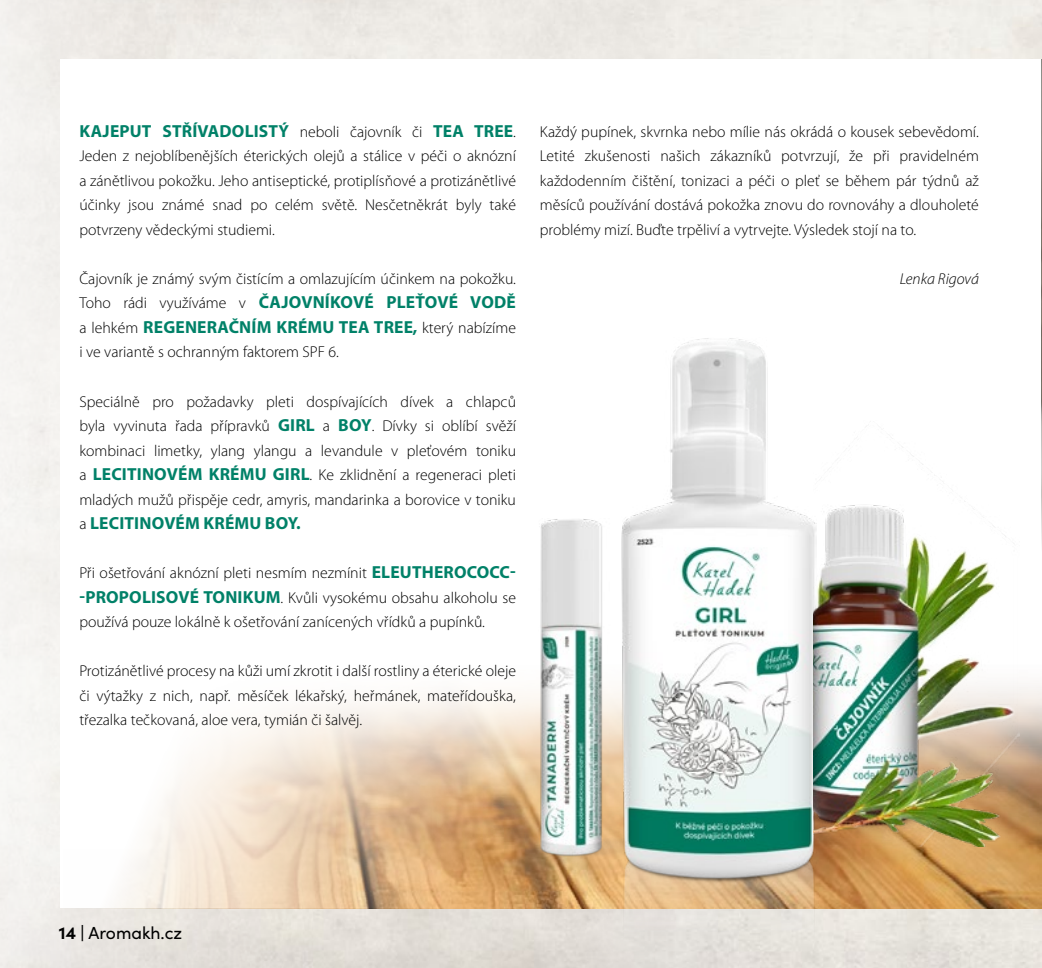
<style>
.page{position:relative;width:1042px;height:968px;background:#fff}
.page>*{position:absolute;margin:0;border:0;box-sizing:border-box;transform-origin:0 0}
.t1{font:700 17.5px/24.5px "Myriad Pro";letter-spacing:.01em;color:#008168}
.t2{font:17.5px "Sofia Pro";color:#000}
.t3{font:300 15.75px/24.5px "Myriad Pro";color:#000;text-align:justify}
.t4{font:italic 300 15.75px "Myriad Pro";color:#000}
.s1{font-weight:300;font-size:15.75px;color:#000}
.s2{font-weight:700;font-size:17.5px;color:#008168}
.s3{font-weight:700}
</style>
<div class="page">
<img style="left:680px;top:0;width:362px;height:967px">
<img style="left:0;top:0;width:680px;height:967px">
<div style="left:60px;top:60px;width:982px;height:848px;background:#fff"></div>
<img style="left:118px;top:685px;width:924px;height:223px">
<img style="left:401px;top:519px;width:220px;height:382px">
<img style="left:621px;top:338px;width:196px;height:601px">
<img style="left:1041px;top:60px;width:1px;height:484px">
<img style="left:813px;top:420px;width:206px;height:426px">
<p class="t1" style="left:80px;top:118px;width:438px">KAJEPUT STŘÍVADOLISTÝ <span class="s1">neboli čajovník či</span> TEA TREE<span class="s1">.</span></p>
<p class="t3" style="left:79px;top:144px;width:438px">Jeden z nejoblíbenějších éterických olejů a stálice v péči o aknózní a zánětlivou pokožku. Jeho antiseptické, protiplísňové a protizánětlivé účinky jsou známé snad po celém světě. Nesčetněkrát byly také potvrzeny vědeckými studiemi.</p>
<p class="t3" style="left:79px;top:266px;width:438px">Čajovník je známý svým čistícím a omlazujícím účinkem na pokožku.</p>
<p class="t1" style="left:79px;top:289px;width:438px"><span class="s1">Toho rádi využíváme v</span> ČAJOVNÍKOVÉ PLEŤOVÉ VODĚ <span class="s1">a lehkém</span> REGENERAČNÍM KRÉMU TEA TREE, <span class="s1">který nabízíme</span></p>
<p class="t3" style="left:79px;top:340px;width:261px">i ve variantě s ochranným faktorem SPF 6.</p>
<p class="t3" style="left:79px;top:389px;width:438px">Speciálně pro požadavky pleti dospívajících dívek a chlapců byla vyvinuta řada přípravků <span class="s2">GIRL</span> a <span class="s2">BOY</span>. Dívky si oblíbí svěží kombinaci limetky, ylang ylangu a levandule v pleťovém toniku a <span class="s2">LECITINOVÉM KRÉMU GIRL</span>. Ke zklidnění a regeneraci pleti mladých mužů přispěje cedr, amyris, mandarinka a borovice v toniku</p>
<p class="t1" style="left:79px;top:510px;width:223px"><span class="s1">a</span> LECITINOVÉM KRÉMU BOY.</p>
<p class="t3" style="left:79px;top:561px;width:438px">Při ošetřování aknózní pleti nesmím nezmínit <span class="s2">ELEUTHEROCOCC-‑PROPOLISOVÉ TONIKUM</span>. Kvůli vysokému obsahu alkoholu se používá pouze lokálně k ošetřování zanícených vřídků a pupínků.</p>
<p class="t3" style="left:79px;top:659px;width:438px">Protizánětlivé procesy na kůži umí zkrotit i další rostliny a éterické oleje či výtažky z nich, např. měsíček lékařský, heřmánek, mateřídouška, třezalka tečkovaná, aloe vera, tymián či šalvěj.</p>
<p class="t3" style="left:540px;top:119px;width:440px">Každý pupínek, skvrnka nebo mílie nás okrádá o kousek sebevědomí.<br>Letité zkušenosti našich zákazníků potvrzují, že při pravidelném každodenním čištění, tonizaci a péči o pleť se během pár týdnů až měsíců používání dostává pokožka znovu do rovnováhy a dlouholeté problémy mizí. Buďte trpěliví a vytrvejte. Výsledek stojí na to.</p>
<p class="t4" style="left:900px;top:270px;width:80px">Lenka Rigová</p>
<p class="t2" style="left:59px;top:920px;width:125px"><span class="s3">14 |</span> Aromakh.cz</p>
</div>
